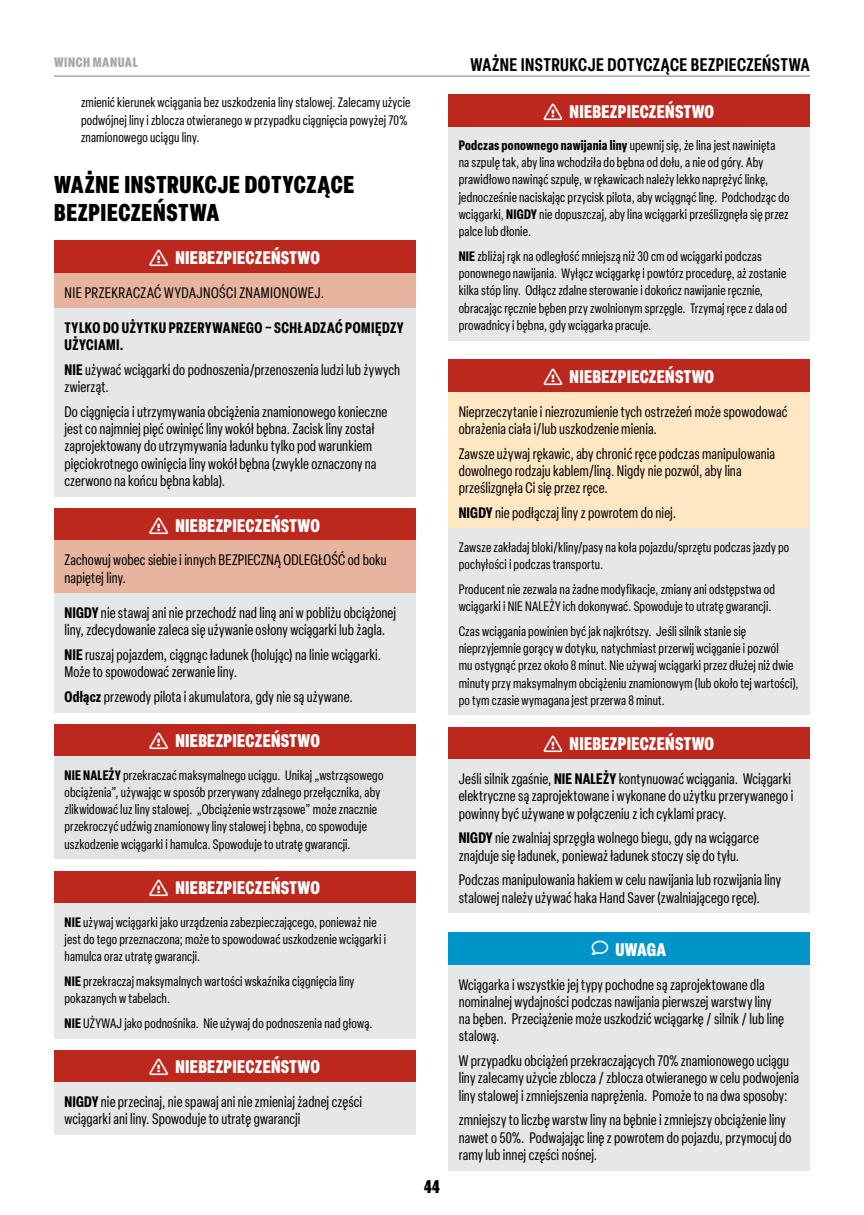
<style>
.page{position:relative;width:864px;height:1215px;background:#fff}
.page>*{position:absolute;margin:0;border:0;box-sizing:border-box;transform-origin:0 0}
.t1{font:900 condensed 24px/28.5px "Elza";letter-spacing:.03em;color:#000}
.t2{font:900 condensed 18px "Elza";letter-spacing:.02em;color:#fff}
.t3{font:600 condensed 18px "Elza";letter-spacing:.025em;color:#000}
.t4{font:900 condensed 18px "Elza";color:#000}
.t5{font:condensed 15px/17.2px "Elza";letter-spacing:.005em;color:#000}
.t6{font:700 condensed 15px/17.2px "Elza";letter-spacing:.03em;color:#000}
.t7{font:condensed 15px "Elza";letter-spacing:.03em;color:#000101}
.t8{font:condensed 13.5px/17.2px "Elza";letter-spacing:.01em;color:#000}
.t9{font:900 condensed 13.5px "Elza";color:#a7a9ac}
.s1{font-weight:700}
</style>
<div class="page">
<hr style="left:54px;top:75px;width:756px;height:2px;background:#a7a9ac">
<div style="left:54px;top:241px;width:362px;height:32px;background:#bc281d"></div>
<div style="left:54px;top:273px;width:362px;height:35px;background:#e7b49f"></div>
<div style="left:54px;top:308px;width:362px;height:188px;background:#e6e7e8"></div>
<div style="left:54px;top:508px;width:362px;height:33px;background:#bc281d"></div>
<div style="left:54px;top:541px;width:362px;height:52px;background:#e7b49f"></div>
<div style="left:54px;top:593px;width:362px;height:119px;background:#e6e7e8"></div>
<div style="left:54px;top:724px;width:362px;height:32px;background:#bc281d"></div>
<div style="left:54px;top:756px;width:362px;height:103px;background:#e2e3e4"></div>
<div style="left:54px;top:871px;width:362px;height:32px;background:#bc281d"></div>
<div style="left:54px;top:903px;width:362px;height:135px;background:#e6e7e8"></div>
<div style="left:54px;top:1050px;width:362px;height:32px;background:#bc281d"></div>
<div style="left:54px;top:1082px;width:362px;height:53px;background:#e6e7e8"></div>
<div style="left:448px;top:94px;width:362px;height:33px;background:#bc281d"></div>
<div style="left:448px;top:127px;width:362px;height:213px;background:#e6e7e8"></div>
<div style="left:448px;top:360px;width:362px;height:32px;background:#bc281d"></div>
<div style="left:448px;top:392px;width:362px;height:137px;background:#ffe7c4"></div>
<div style="left:448px;top:529px;width:362px;height:186px;background:#e6e7e8"></div>
<div style="left:448px;top:727px;width:362px;height:32px;background:#bc281d"></div>
<div style="left:448px;top:759px;width:362px;height:154px;background:#e6e7e8"></div>
<div style="left:448px;top:933px;width:362px;height:32px;background:#0095c9"></div>
<div style="left:448px;top:965px;width:362px;height:205px;background:#e6e7e8"></div>
<p class="t9" style="left:54px;top:52px;width:18px">WINCH</p>
<p class="t9" style="left:93px;top:52px;width:18px">MANUAL</p>
<p class="t3" style="left:470px;top:53px;width:341px">WAŻNE INSTRUKCJE DOTYCZĄCE BEZPIECZEŃSTWA</p>
<p class="t8" style="left:81px;top:93px;width:331px">zmienić kierunek wciągania bez uszkodzenia liny stalowej. Zalecamy użycie podwójnej liny i zblocza otwieranego w przypadku ciągnięcia powyżej 70% znamionowego uciągu liny.</p>
<h1 class="t1" style="left:54px;top:169px;width:302px">WAŻNE INSTRUKCJE DOTYCZĄCE<br>BEZPIECZEŃSTWA</h1>
<p class="t2" style="left:150px;top:245px;width:172px">❑ NIEBEZPIECZEŃSTWO</p>
<p class="t7" style="left:65px;top:283px;width:261px">NIE PRZEKRACZAĆ WYDAJNOŚCI ZNAMIONOWEJ.</p>
<p class="t6" style="left:65px;top:319px;width:341px">TYLKO DO UŻYTKU PRZERYWANEGO – SCHŁADZAĆ POMIĘDZY<br>UŻYCIAMI.</p>
<p class="t5" style="left:64px;top:360px;width:337px"><span class="s1">NIE</span> używać wciągarki do podnoszenia/przenoszenia ludzi lub żywych zwierząt.</p>
<p class="t5" style="left:64px;top:402px;width:324px">Do ciągnięcia i utrzymywania obciążenia znamionowego konieczne jest co najmniej pięć owinięć liny wokół bębna. Zacisk liny został zaprojektowany do utrzymywania ładunku tylko pod warunkiem pięciokrotnego owinięcia liny wokół bębna (zwykle oznaczony na czerwono na końcu bębna kabla).</p>
<p class="t2" style="left:150px;top:512px;width:172px">❑ NIEBEZPIECZEŃSTWO</p>
<p class="t5" style="left:64px;top:551px;width:324px">Zachowuj wobec siebie i innych BEZPIECZNĄ ODLEGŁOŚĆ od boku napiętej liny.</p>
<p class="t5" style="left:64px;top:603px;width:333px"><span class="s1">NIGDY</span> nie stawaj ani nie przechodź nad liną ani w pobliżu obciążonej liny, zdecydowanie zaleca się używanie osłony wciągarki lub żagla.</p>
<p class="t5" style="left:64px;top:645px;width:318px"><span class="s1">NIE</span> ruszaj pojazdem, ciągnąc ładunek (holując) na linie wciągarki.<br>Może to spowodować zerwanie liny.</p>
<p class="t5" style="left:64px;top:687px;width:290px"><span class="s1">Odłącz</span> przewody pilota i akumulatora, gdy nie są używane.</p>
<p class="t2" style="left:150px;top:728px;width:172px">❑ NIEBEZPIECZEŃSTWO</p>
<p class="t8" style="left:64px;top:766px;width:320px"><span class="s1">NIE NALEŻY</span> przekraczać maksymalnego uciągu. Unikaj „wstrząsowego obciążenia”, używając w sposób przerywany zdalnego przełącznika, aby zlikwidować luz liny stalowej. „Obciążenie wstrząsowe” może znacznie przekroczyć udźwig znamionowy liny stalowej i bębna, co spowoduje uszkodzenie wciągarki i hamulca. Spowoduje to utratę gwarancji.</p>
<p class="t2" style="left:150px;top:875px;width:172px">❑ NIEBEZPIECZEŃSTWO</p>
<p class="t8" style="left:64px;top:913px;width:323px"><span class="s1">NIE</span> używaj wciągarki jako urządzenia zabezpieczającego, ponieważ nie jest do tego przeznaczona; może to spowodować uszkodzenie wciągarki i hamulca oraz utratę gwarancji.</p>
<p class="t8" style="left:64px;top:972px;width:291px"><span class="s1">NIE</span> przekraczaj maksymalnych wartości wskaźnika ciągnięcia liny pokazanych w tabelach.</p>
<p class="t8" style="left:64px;top:1014px;width:309px"><span class="s1">NIE</span> UŻYWAJ jako podnośnika. Nie używaj do podnoszenia nad głową.</p>
<p class="t2" style="left:150px;top:1054px;width:172px">❑ NIEBEZPIECZEŃSTWO</p>
<p class="t5" style="left:64px;top:1093px;width:299px"><span class="s1">NIGDY</span> nie przecinaj, nie spawaj ani nie zmieniaj żadnej części wciągarki ani liny. Spowoduje to utratę gwarancji</p>
<p class="t4" style="left:424px;top:1174px;width:17px">44</p>
<p class="t2" style="left:544px;top:98px;width:172px">❑ NIEBEZPIECZEŃSTWO</p>
<p class="t8" style="left:459px;top:136px;width:332px"><span class="s1">Podczas ponownego nawijania liny</span> upewnij się, że lina jest nawinięta<br>na szpulę tak, aby lina wchodziła do bębna od dołu, a nie od góry. Aby prawidłowo nawinąć szpulę, w rękawicach należy lekko naprężyć linkę, jednocześnie naciskając przycisk pilota, aby wciągnąć linę. Podchodząc do wciągarki, <span class="s1">NIGDY</span> nie dopuszczaj, aby lina wciągarki prześlizgnęła się przez palce lub dłonie.</p>
<p class="t8" style="left:459px;top:247px;width:330px"><span class="s1">NIE</span> zbliżaj rąk na odległość mniejszą niż 30 cm od wciągarki podczas ponownego nawijania. Wyłącz wciągarkę i powtórz procedurę, aż zostanie kilka stóp liny. Odłącz zdalne sterowanie i dokończ nawijanie ręcznie, obracając ręcznie bęben przy zwolnionym sprzęgle. Trzymaj ręce z dala od prowadnicy i bębna, gdy wciągarka pracuje.</p>
<p class="t2" style="left:544px;top:364px;width:172px">❑ NIEBEZPIECZEŃSTWO</p>
<p class="t5" style="left:459px;top:402px;width:330px">Nieprzeczytanie i niezrozumienie tych ostrzeżeń może spowodować obrażenia ciała i/lub uszkodzenie mienia.</p>
<p class="t5" style="left:459px;top:444px;width:318px">Zawsze używaj rękawic, aby chronić ręce podczas manipulowania dowolnego rodzaju kablem/liną. Nigdy nie pozwól, aby lina prześlizgnęła Ci się przez ręce.</p>
<p class="t5" style="left:459px;top:504px;width:219px"><span class="s1">NIGDY</span> nie podłączaj liny z powrotem do niej.</p>
<p class="t8" style="left:459px;top:538px;width:332px">Zawsze zakładaj bloki/kliny/pasy na koła pojazdu/sprzętu podczas jazdy po pochyłości i podczas transportu.</p>
<p class="t8" style="left:459px;top:580px;width:318px">Producent nie zezwala na żadne modyfikacje, zmiany ani odstępstwa od wciągarki i NIE NALEŻY ich dokonywać. Spowoduje to utratę gwarancji.</p>
<p class="t8" style="left:459px;top:622px;width:341px">Czas wciągania powinien być jak najkrótszy. Jeśli silnik stanie się nieprzyjemnie gorący w dotyku, natychmiast przerwij wciąganie i pozwól<br>mu ostygnąć przez około 8 minut. Nie używaj wciągarki przez dłużej niż dwie minuty przy maksymalnym obciążeniu znamionowym (lub około tej wartości), po tym czasie wymagana jest przerwa 8 minut.</p>
<p class="t2" style="left:544px;top:731px;width:172px">❑ NIEBEZPIECZEŃSTWO</p>
<p class="t5" style="left:459px;top:770px;width:336px">Jeśli silnik zgaśnie, <span class="s1">NIE NALEŻY</span> kontynuować wciągania. Wciągarki elektryczne są zaprojektowane i wykonane do użytku przerywanego i powinny być używane w połączeniu z ich cyklami pracy.</p>
<p class="t5" style="left:459px;top:829px;width:302px"><span class="s1">NIGDY</span> nie zwalniaj sprzęgła wolnego biegu, gdy na wciągarce znajduje się ładunek, ponieważ ładunek stoczy się do tyłu.</p>
<p class="t5" style="left:459px;top:871px;width:324px">Podczas manipulowania hakiem w celu nawijania lub rozwijania liny stalowej należy używać haka Hand Saver (zwalniającego ręce).</p>
<p class="t2" style="left:592px;top:936px;width:76px">◆ UWAGA</p>
<p class="t5" style="left:459px;top:975px;width:327px">Wciągarka i wszystkie jej typy pochodne są zaprojektowane dla nominalnej wydajności podczas nawijania pierwszej warstwy liny na bęben. Przeciążenie może uszkodzić wciągarkę / silnik / lub linę stalową.</p>
<p class="t5" style="left:459px;top:1052px;width:342px">W przypadku obciążeń przekraczających 70% znamionowego uciągu liny zalecamy użycie zblocza / zblocza otwieranego w celu podwojenia liny stalowej i zmniejszenia naprężenia. Pomoże to na dwa sposoby:</p>
<p class="t5" style="left:459px;top:1111px;width:334px">zmniejszy to liczbę warstw liny na bębnie i zmniejszy obciążenie liny nawet o 50%. Podwajając linę z powrotem do pojazdu, przymocuj do ramy lub innej części nośnej.</p>
</div>
